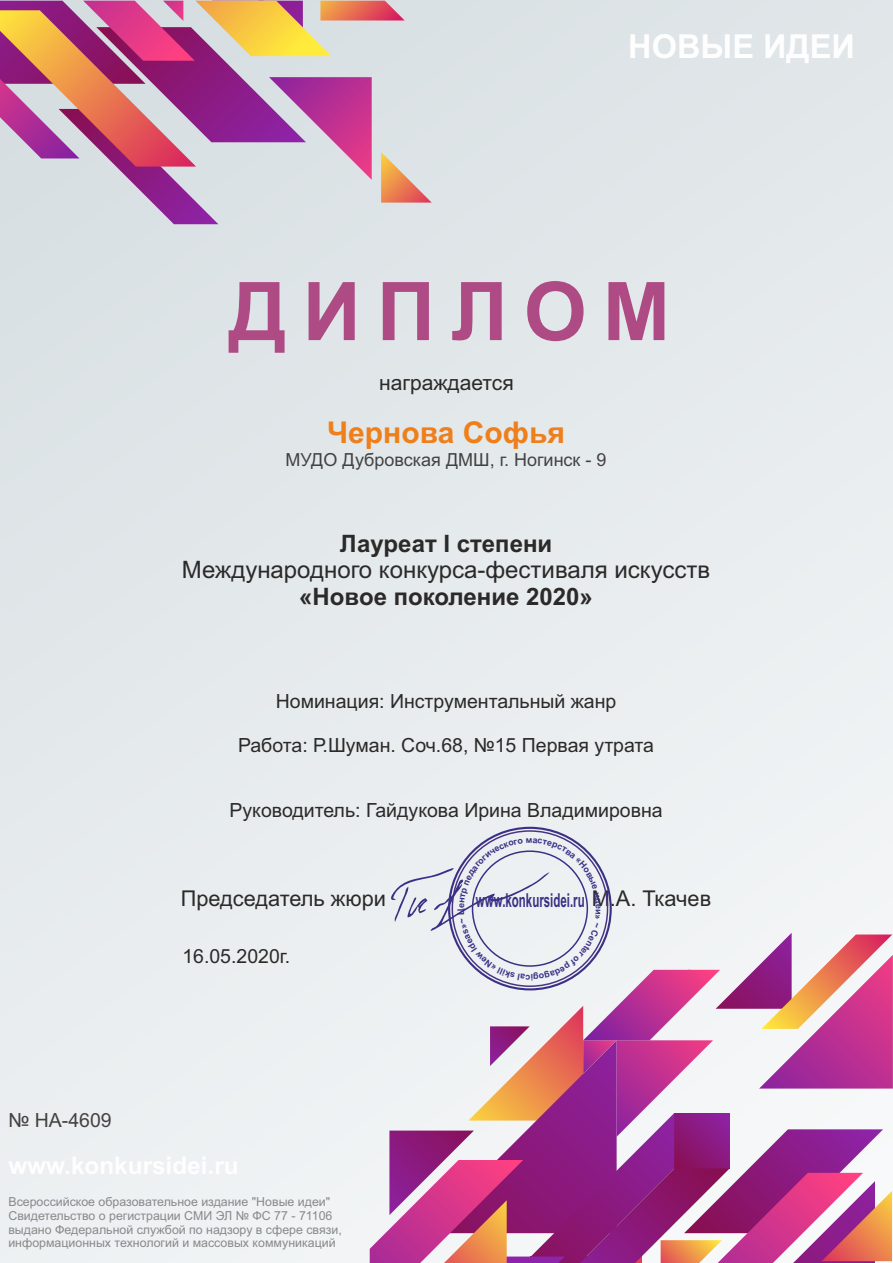
<style>
.page{position:relative;width:893px;height:1263px;background:#e5eaec}
.page>*{position:absolute;margin:0;border:0;box-sizing:border-box;transform-origin:0 0}
.t1{font:700 81px "Arial";letter-spacing:.195em;color:#ae4a84}
.t2{font:700 33px "Arial";color:#fefefe}
.t3{font:700 30px "Arial";color:#ef7f1a}
.t4{font:24px "Arial";color:#2b2a29}
.t5{font:700 24px "Arial";color:#2b2a29}
.t6{font:21.75px "Arial";color:#2b2a29}
.t7{font:21px "Arial";color:#2b2a29}
.t8{font:19.5px "Arial";color:#2b2a29}
.t9{font:19.5px "Arial";color:#434242}
.t10{font:700 19.2px "Arial";color:#393185;scale:.6 1}
.t11{font:18px "Arial";color:#434242}
.t12{font:12.3px/13.8px "Arial";color:#898989}
</style>
<div class="page">
<svg style="left:0;top:1px;width:432px;height:223px"></svg>
<svg style="left:370px;top:838px;width:523px;height:425px"></svg>
<h2 class="t2" style="left:628px;top:34px;width:228px">НОВЫЕ ИДЕИ</h2>
<h1 class="t1" style="left:229px;top:281px;width:443px">ДИПЛОМ</h1>
<h3 class="t7" style="left:379px;top:374px;width:136px">награждается</h3>
<h3 class="t3" style="left:327px;top:421px;width:239px">Чернова Софья</h3>
<h3 class="t11" style="left:286px;top:453px;width:322px">МУДО Дубровская ДМШ, г. Ногинск - 9</h3>
<h3 class="t5" style="left:340px;top:534px;width:214px">Лауреат I степени</h3>
<h3 class="t4" style="left:182px;top:561px;width:530px">Международного конкурса-фестиваля искусств</h3>
<h3 class="t5" style="left:299px;top:588px;width:295px">«Новое поколение 2020»</h3>
<h3 class="t8" style="left:276px;top:694px;width:342px">Номинация: Инструментальный жанр</h3>
<h3 class="t8" style="left:238px;top:738px;width:417px">Работа: Р.Шуман. Соч.68, №15 Первая утрата</h3>
<h3 class="t8" style="left:230px;top:803px;width:435px">Руководитель: Гайдукова Ирина Владимировна</h3>
<h3 class="t6" style="left:181px;top:891px;width:207px">Председатель жюри</h3>
<h3 class="t6" style="left:592px;top:891px;width:121px">М.А. Ткачев</h3>
<h3 class="t10" style="left:476px;top:893px;width:183px">www.konkursidei.ru</h3>
<h3 class="t9" style="left:8px;top:1113px;width:105px">№ НА-4609</h3>
<h3 class="t8" style="left:182px;top:949px;width:109px">16.05.2020г.</h3>
<p class="t12" style="left:8px;top:1196px;width:335px">Всероссийское образовательное издание "Новые идеи" Свидетельство о регистрации СМИ ЭЛ № ФС 77 - 71106 выдано Федеральной службой по надзору в сфере связи, информационных технологий и массовых коммуникаций</p>
</div>
